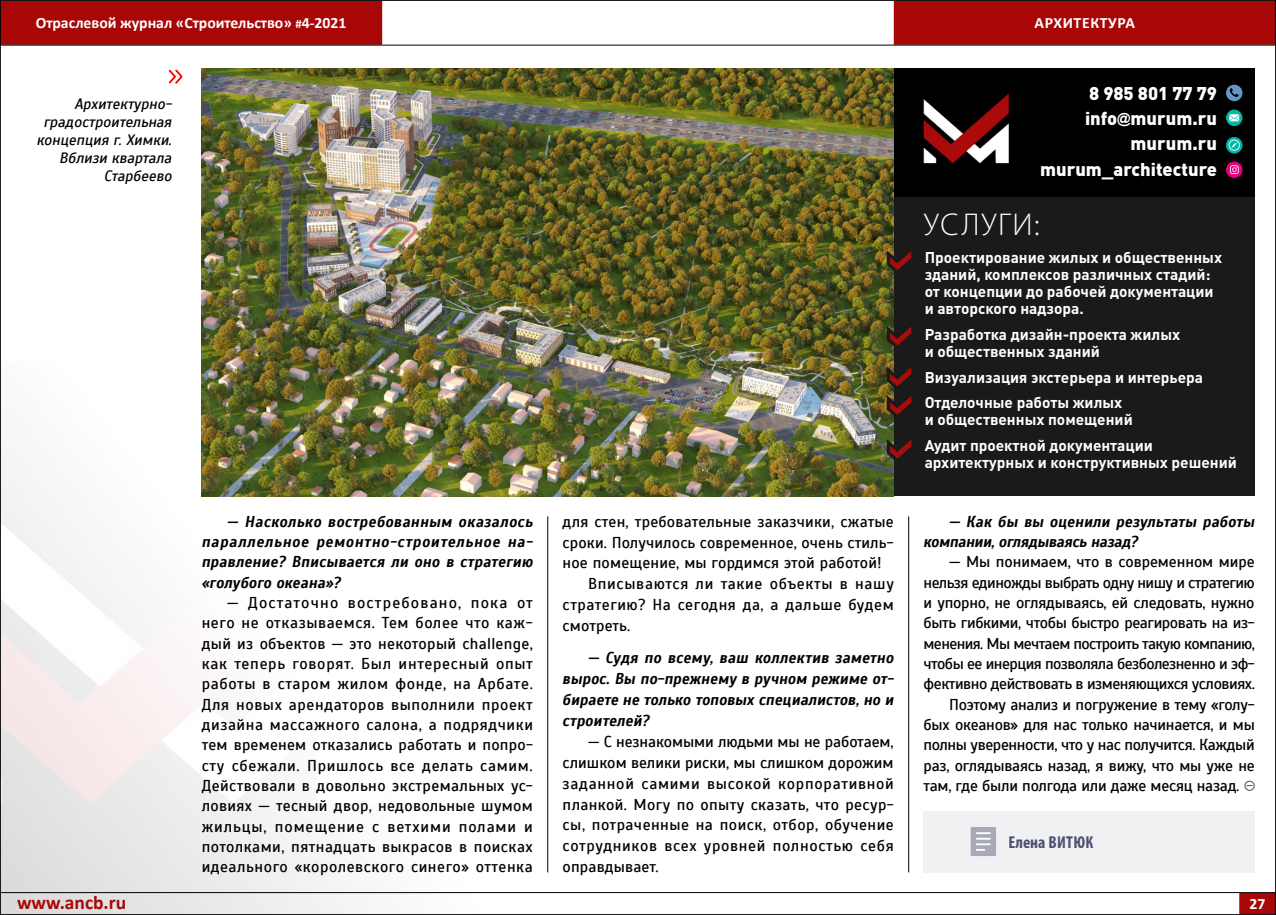
<style>
.page{position:relative;width:1276px;height:915px;background:#fff}
.page>*{position:absolute;margin:0;border:0;box-sizing:border-box;transform-origin:0 0}
.t1{font:300 31.65px "Myriad Pro";letter-spacing:.055em;color:#fff}
.t2{font:700 19.5px "Calibri";color:#a80707}
.t3{font:900 18.3px/25.3px "DIN Pro";color:#fff;text-align:right}
.t4{font:700 condensed 17.25px "Myriad Pro";letter-spacing:.01em;color:#4e5070}
.t5{font:15.75px/20.2px "Scada";letter-spacing:-.015em;color:#000;text-align:justify}
.t6{font:italic 700 15.75px/20.2px "Scada";letter-spacing:.005em;color:#000;text-align:justify;scale:.95 1}
.t7{font:15.75px "Scada";letter-spacing:.01em;color:#000}
.t8{font:15.75px "Scada";letter-spacing:-.035em;color:#000}
.t9{font:700 15.75px "Calibri";color:#fff}
.t10{font:15.75px "Scada";letter-spacing:-.04em;color:#000}
.t11{font:15.75px "Scada";letter-spacing:.015em;color:#000}
.t12{font:15.75px "Scada";letter-spacing:.035em;color:#000}
.t13{font:15.75px "Scada";letter-spacing:.045em;color:#000}
.t14{font:700 15.45px/17px "DIN Pro";color:#fff}
.t15{font:italic 15px/18px "Scada";color:#000;text-align:right}
.s1{font-size:12.75px}
.s2{font-family:"Arial";font-weight:700;font-size:13.8px}
</style>
<div class="page">
<img style="left:1px;top:361px;width:517px;height:552px">
<div style="left:894px;top:69px;width:360px;height:427px;background:#000"></div>
<div style="left:894px;top:198px;width:360px;height:298px;background:#1a1a1a"></div>
<img style="left:202px;top:69px;width:692px;height:427px">
<div style="left:923px;top:810px;width:331px;height:62px;background:#f1f1f4"></div>
<svg style="left:970px;top:827px;width:26px;height:29px"></svg>
<svg style="left:879px;top:236px;width:33px;height:43px"></svg>
<svg style="left:879px;top:311px;width:33px;height:156px"></svg>
<img style="left:923px;top:93px;width:86px;height:71px">
<div style="left:1226px;top:85px;width:16px;height:16px;background:#6596ca;border-radius:50%"></div>
<svg style="left:1229px;top:88px;width:9px;height:9px"></svg>
<svg style="left:1226px;top:109px;width:16px;height:17px"></svg>
<svg style="left:1229px;top:114px;width:10px;height:7px"></svg>
<svg style="left:1226px;top:137px;width:16px;height:16px"></svg>
<svg style="left:1228px;top:139px;width:11px;height:12px"></svg>
<svg style="left:1226px;top:161px;width:16px;height:17px"></svg>
<svg style="left:1230px;top:165px;width:8px;height:9px"></svg>
<svg style="left:169px;top:69px;width:14px;height:15px"></svg>
<hr style="left:547px;top:516px;width:1px;height:356px;background:#000">
<hr style="left:908px;top:516px;width:1px;height:356px;background:#000">
<div style="left:0;top:1px;width:382px;height:44px;background:#a80707"></div>
<div style="left:894px;top:1px;width:382px;height:44px;background:#a80707"></div>
<hr style="left:0;top:0;width:1276px;height:1px;background:#000">
<hr style="left:0;top:45px;width:1276px;height:1px;background:#000">
<div style="left:1239px;top:892px;width:37px;height:21px;background:#a80707"></div>
<hr style="left:0;top:891px;width:1276px;height:1px;background:#000">
<hr style="left:0;top:913px;width:1276px;height:1px;background:#000">
<hr style="left:0;top:0;width:1px;height:914px;background:#000">
<hr style="left:1275px;top:0;width:1px;height:914px;background:#000">
<p class="t9" style="left:36px;top:12px;width:312px">Отраслевой журнал «Строительство» <span class="s1">#</span>4-2021</p>
<p class="t9" style="left:1034px;top:12px;width:38px">Архитект</p>
<p class="t9" style="left:1108px;top:12px;width:19px">ура</p>
<p class="t15" style="left:37px;top:95px;width:137px">Архитектурно&shy;градостроительная концепция г. Химки.<br>Вблизи квартала<br>Старбеево</p>
<p class="t6" style="left:202px;top:511px;width:350px;text-indent:26px">— Насколько востребованным оказалось параллельное ремонтно-строительное на&shy;правление? Вписывается ли оно в стратегию «голубого океана»?</p>
<p class="t5" style="left:202px;top:592px;width:333px;text-indent:26px">— Достаточно востребовано, пока от него не отказываемся. Тем более что каж&shy;дый из объектов — это некоторый challenge, как теперь говорят. Был интересный опыт работы в старом жилом фонде, на Арбате.<br>Для новых арендаторов выполнили проект дизайна массажного салона, а подрядчики тем временем отказались работать и попро&shy;сту сбежали. Пришлось все делать самим.<br>Действовали в довольно экстремальных ус&shy;ловиях — тесный двор, недовольные шумом жильцы, помещение с ветхими полами и потолками, пятнадцать выкрасов в поисках идеального «королевского синего» оттенка</p>
<p class="t11" style="left:562px;top:511px;width:333px">для стен, требовательные заказчики, сжатые</p>
<p class="t7" style="left:562px;top:532px;width:332px">сроки. Получилось современное, очень стиль-</p>
<p class="t7" style="left:562px;top:553px;width:321px">ное помещение, мы гордимся этой работой!</p>
<p class="t13" style="left:588px;top:574px;width:307px">Вписываются ли такие объекты в нашу</p>
<p class="t12" style="left:562px;top:595px;width:332px">стратегию? На сегодня да, а дальше будем</p>
<p class="t7" style="left:562px;top:616px;width:69px">смотреть.</p>
<p class="t6" style="left:562px;top:646px;width:350px;line-height:21px;text-indent:26px">— Судя по всему, ваш коллектив заметно вырос. Вы по-прежнему в ручном режиме от&shy;бираете не только топовых специалистов, но и строителей?</p>
<p class="t5" style="left:562px;top:730px;width:333px;line-height:21px;text-indent:26px">— С незнакомыми людьми мы не работаем, слишком велики риски, мы слишком дорожим заданной самими высокой корпоративной планкой. Могу по опыту сказать, что ресур&shy;сы, потраченные на поиск, отбор, обучение сотрудников всех уровней полностью себя оправдывает.</p>
<p class="t3" style="left:1040px;top:78px;width:178px">8 985 801 77 79 info<span class="s2">@</span>murum.ru murum.ru murum_architecture</p>
<h1 class="t1" style="left:924px;top:205px;width:117px">УСЛУГИ:</h1>
<p class="t14" style="left:924px;top:247px;width:299px">Проектирование жилых и общественных зданий, комплексов различных стадий: от концепции до рабочей документации и авторского надзора.</p>
<p class="t14" style="left:924px;top:324px;width:257px">Разработка дизайн-проекта жилых и общественных зданий</p>
<p class="t14" style="left:924px;top:362px;width:280px;line-height:25.8px">Визуализация экстерьера и интерьера<br>Отделочные работы жилых</p>
<p class="t14" style="left:924px;top:405px;width:230px;line-height:25.8px">и общественных помещений<br>Аудит проектной документации</p>
<p class="t14" style="left:924px;top:452px;width:314px">архитектурных и конструктивных решений</p>
<p class="t6" style="left:923px;top:511px;width:350px;text-indent:26px">— Как бы вы оценили результаты работы компании, оглядываясь назад?</p>
<p class="t5" style="left:949px;top:552px;width:307px">— Мы понимаем, что в современном мире</p>
<p class="t8" style="left:923px;top:572px;width:333px">нельзя единожды выбрать одну нишу и стратегию</p>
<p class="t5" style="left:923px;top:592px;width:332px">и упорно, не оглядываясь, ей следовать, нужно</p>
<p class="t5" style="left:923px;top:612px;width:333px">быть гибкими, чтобы быстро реагировать на из-</p>
<p class="t10" style="left:923px;top:633px;width:333px">менения. Мы мечтаем построить такую компанию,</p>
<p class="t8" style="left:923px;top:654px;width:333px">чтобы ее инерция позволяла безболезненно и эф-</p>
<p class="t5" style="left:923px;top:673px;width:333px">фективно действовать в изменяющихся условиях.</p>
<p class="t5" style="left:949px;top:694px;width:307px">Поэтому анализ и погружение в тему «голу-</p>
<p class="t5" style="left:923px;top:714px;width:333px">бых океанов» для нас только начинается, и мы</p>
<p class="t5" style="left:923px;top:734px;width:333px">полны уверенности, что у нас получится. Каждый</p>
<p class="t5" style="left:923px;top:755px;width:333px">раз, оглядываясь назад, я вижу, что мы уже не</p>
<p class="t5" style="left:923px;top:775px;width:317px">там, где были полгода или даже месяц назад.</p>
<p class="t4" style="left:1008px;top:831px;width:86px">Елена ВИТЮК</p>
<p class="t2" style="left:17px;top:889px;width:111px">www.ancb.ru</p>
<p class="t9" style="left:1249px;top:892px;width:17px">27</p>
</div>
